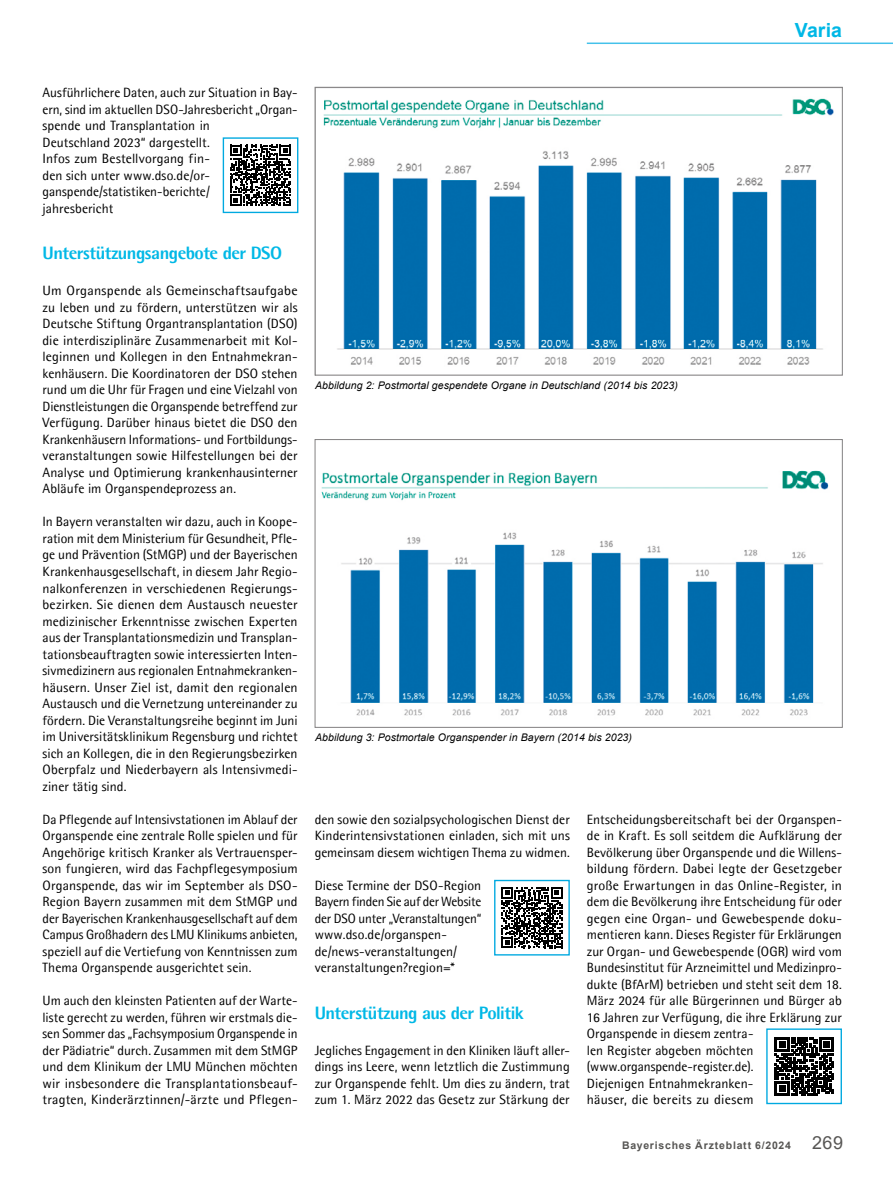
<style>
.page{position:relative;width:893px;height:1191px;background:#fff}
.page>*{position:absolute;margin:0;border:0;box-sizing:border-box;transform-origin:0 0}
.t1{font:700 19.5px "Arial";color:#00b8e6}
.t2{font:800 18px "Agfa Rotis Semisans";letter-spacing:-.03em;color:#00b8e6}
.t3{font:13.5px/16.5px "Agfa Rotis Semisans";letter-spacing:.005em;color:#000;text-align:justify}
.t4{font:italic 10.5px "Arial";letter-spacing:.01em;color:#000}
.t5{font:700 10.5px "Arial";letter-spacing:.075em;color:#575654}
.s1{font-weight:400;font-size:18px}
</style>
<div class="page">
<hr style="left:587px;top:43px;width:306px;height:1px;background:#44c1ea">
<img style="left:323px;top:98px;width:511px;height:267px">
<div style="left:315px;top:87px;width:528px;height:288px;border:1px solid #838182"></div>
<img style="left:321px;top:470px;width:508px;height:246px">
<div style="left:315px;top:439px;width:528px;height:288px;border:1px solid #838182"></div>
<svg style="left:230px;top:145px;width:61px;height:61px"></svg>
<div style="left:223px;top:137px;width:75px;height:76px;border:1px solid #00a9e0"></div>
<svg style="left:501px;top:887px;width:61px;height:61px"></svg>
<div style="left:494px;top:879px;width:76px;height:76px;border:1px solid #00a9e0"></div>
<svg style="left:775px;top:1037px;width:58px;height:58px"></svg>
<div style="left:766px;top:1028px;width:76px;height:76px;border:1px solid #00a9e0"></div>
<h1 class="t1" style="left:795px;top:16px;width:49px">Varia</h1>
<p class="t3" style="left:43px;top:84px;width:257px;text-align:left">Ausführlichere Daten, auch zur Situation in Bay&shy;ern, sind im aktuellen DSO-Jahresbericht „Organ&shy;spende und Transplantation in<br>Deutschland 2023“ dargestellt.<br>Infos zum Bestellvorgang fin-<br>den sich unter www.dso.de/or&shy;ganspende/statistiken-berichte/<br>jahresbericht</p>
<h2 class="t2" style="left:43px;top:242px;width:241px">Unterstützungsangebote der DSO</h2>
<p class="t3" style="left:43px;top:282px;width:257px">Um Organspende als Gemeinschaftsaufgabe zu leben und zu fördern, unterstützen wir als Deutsche Stiftung Organtransplantation (DSO) die interdisziplinäre Zusammenarbeit mit Kol&shy;leginnen und Kollegen in den Entnahmekran&shy;kenhäusern. Die Koordinatoren der DSO stehen rund um die Uhr für Fragen und eine Vielzahl von Dienstleistungen die Organspende betreffend zur Verfügung. Darüber hinaus bietet die DSO den Krankenhäusern Informations- und Fortbildungs&shy;veranstaltungen sowie Hilfestellungen bei der Analyse und Optimierung krankenhausinterner Abläufe im Organspendeprozess an.</p>
<p class="t3" style="left:43px;top:513px;width:257px">In Bayern veranstalten wir dazu, auch in Koope&shy;ration mit dem Ministerium für Gesundheit, Pfle&shy;ge und Prävention (StMGP) und der Bayerischen Krankenhausgesellschaft, in diesem Jahr Regio&shy;nalkonferenzen in verschiedenen Regierungs&shy;bezirken. Sie dienen dem Austausch neuester medizinischer Erkenntnisse zwischen Experten aus der Transplantationsmedizin und Transplan&shy;tationsbeauftragten sowie interessierten Inten&shy;sivmedizinern aus regionalen Entnahmekranken&shy;häusern. Unser Ziel ist, damit den regionalen Austausch und die Vernetzung untereinander zu fördern. Die Veranstaltungsreihe beginnt im Juni im Universitätsklinikum Regensburg und richtet sich an Kollegen, die in den Regierungsbezirken Oberpfalz und Niederbayern als Intensivmedi&shy;ziner tätig sind.</p>
<p class="t3" style="left:43px;top:810px;width:257px">Da Pflegende auf Intensivstationen im Ablauf der Organspende eine zentrale Rolle spielen und für Angehörige kritisch Kranker als Vertrauensper&shy;son fungieren, wird das Fachpflegesymposium Organspende, das wir im September als DSO-Region Bayern zusammen mit dem StMGP und der Bayerischen Krankenhausgesellschaft auf dem Campus Großhadern des LMU Klinikums anbieten, speziell auf die Vertiefung von Kenntnissen zum Thema Organspende ausgerichtet sein.</p>
<p class="t3" style="left:43px;top:992px;width:257px">Um auch den kleinsten Patienten auf der Warte&shy;liste gerecht zu werden, führen wir erstmals die&shy;sen Sommer das „Fachsymposium Organspende in der Pädiatrie“ durch. Zusammen mit dem StMGP und dem Klinikum der LMU München möchten wir insbesondere die Transplantationsbeauf&shy;tragten, Kinderärztinnen/-ärzte und Pflegen-</p>
<p class="t4" style="left:315px;top:378px;width:364px">Abbildung 2: Postmortal gespendete Organe in Deutschland (2014 bis 2023)</p>
<p class="t4" style="left:315px;top:730px;width:318px">Abbildung 3: Postmortale Organspender in Bayern (2014 bis 2023)</p>
<p class="t3" style="left:315px;top:810px;width:257px">den sowie den sozialpsychologischen Dienst der Kinderintensivstationen einladen, sich mit uns gemeinsam diesem wichtigen Thema zu widmen.</p>
<p class="t3" style="left:315px;top:876px;width:168px;text-align:left">Diese Termine der DSO-Region<br>Bayern finden Sie auf der Website der DSO unter „Veranstaltungen“ www.dso.de/organspen&shy;de/news-veranstaltungen/ veranstaltungen?region=*</p>
<h2 class="t2" style="left:315px;top:1001px;width:211px">Unterstützung aus der Politik</h2>
<p class="t3" style="left:315px;top:1041px;width:257px">Jegliches Engagement in den Kliniken läuft aller&shy;dings ins Leere, wenn letztlich die Zustimmung zur Organspende fehlt. Um dies zu ändern, trat zum 1. März 2022 das Gesetz zur Stärkung der</p>
<p class="t3" style="left:587px;top:810px;width:257px;text-align:left">Entscheidungsbereitschaft bei der Organspen&shy;de in Kraft. Es soll seitdem die Aufklärung der Bevölkerung über Organspende und die Willens&shy;bildung fördern. Dabei legte der Gesetzgeber große Erwartungen in das Online-Register, in dem die Bevölkerung ihre Entscheidung für oder gegen eine Organ- und Gewebespende doku&shy;mentieren kann. Dieses Register für Erklärungen zur Organ- und Gewebespende (OGR) wird vom Bundesinstitut für Arzneimittel und Medizinpro&shy;dukte (BfArM) betrieben und steht seit dem 18.<br>März 2024 für alle Bürgerinnen und Bürger ab 16 Jahren zur Verfügung, die ihre Erklärung zur Organspende in diesem zentra-<br>len Register abgeben möchten (www.organspende-register.de).<br>Diejenigen Entnahmekranken-<br>häuser, die bereits zu diesem</p>
<p class="t5" style="left:622px;top:1137px;width:222px">Bayerisches Ärzteblatt 6/2024 <span class="s1">269</span></p>
</div>
